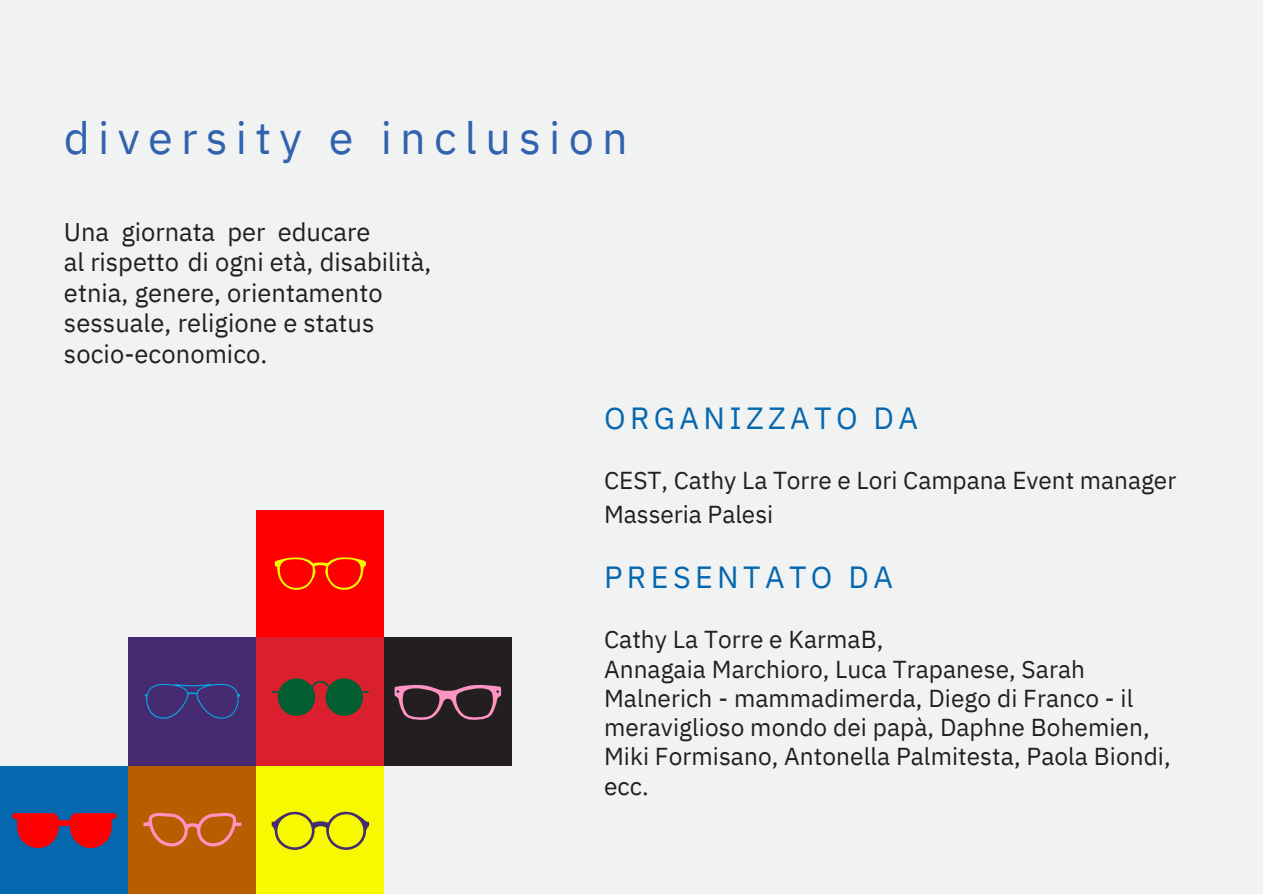
<style>
.page{position:relative;width:1263px;height:894px;background:#fff}
.page>*{position:absolute;margin:0;border:0;box-sizing:border-box;transform-origin:0 0}
.t1{font:45px "IBM Plex Sans";letter-spacing:.185em;color:#3062ae}
.t2{font:30.45px "IBM Plex Sans";letter-spacing:.145em;color:#0567ae}
.t3{font:25.5px/30.3px "IBM Plex Sans";color:#231f20}
.t4{font:24.45px/29.2px "IBM Plex Sans";color:#231f20}
</style>
<div class="page">
<div style="left:0;top:0;width:1263px;height:893px;background:#f1f2f2"></div>
<div style="left:384px;top:637px;width:128px;height:128px;background:#231f20"></div>
<svg style="left:395px;top:684px;width:106px;height:36px"></svg>
<div style="left:0;top:765px;width:128px;height:128px;background:#0567ae"></div>
<svg style="left:12px;top:813px;width:105px;height:34px"></svg>
<div style="left:256px;top:765px;width:128px;height:128px;background:#f6f900"></div>
<svg style="left:272px;top:811px;width:97px;height:38px"></svg>
<div style="left:256px;top:510px;width:128px;height:128px;background:#f00"></div>
<svg style="left:275px;top:557px;width:91px;height:33px"></svg>
<div style="left:128px;top:637px;width:128px;height:128px;background:#462a72"></div>
<svg style="left:145px;top:683px;width:95px;height:35px"></svg>
<div style="left:256px;top:637px;width:128px;height:128px;background:#da1f2f"></div>
<svg style="left:272px;top:678px;width:97px;height:37px"></svg>
<div style="left:128px;top:765px;width:128px;height:128px;background:#b85e00"></div>
<svg style="left:143px;top:812px;width:99px;height:34px"></svg>
<p class="t1" style="left:64px;top:108px;width:565px">diversity e inclusion</p>
<p class="t3" style="left:64px;top:216px;width:369px;line-height:30.8px">Una giornata per educare<br>al rispetto di ogni età, disabilità,</p>
<p class="t3" style="left:64px;top:277px;width:320px">etnia, genere, orientamento sessuale, religione e status socio-economico.</p>
<p class="t2" style="left:604px;top:398px;width:316px">ORGANIZZATO DA</p>
<p class="t4" style="left:604px;top:463px;width:574px;line-height:33.8px">CEST, Cathy La Torre e Lori Campana Event manager<br>Masseria Palesi</p>
<p class="t2" style="left:604px;top:557px;width:290px">PRESENTATO DA</p>
<p class="t4" style="left:604px;top:624px;width:281px">Cathy La Torre e KarmaB,</p>
<p class="t4" style="left:604px;top:653px;width:547px">Annagaia Marchioro, Luca Trapanese, Sarah<br>Malnerich - mammadimerda, Diego di Franco - il meraviglioso mondo dei papà, Daphne Bohemien,</p>
<p class="t4" style="left:604px;top:741px;width:568px">Miki Formisano, Antonella Palmitesta, Paola Biondi, ecc.</p>
</div>
